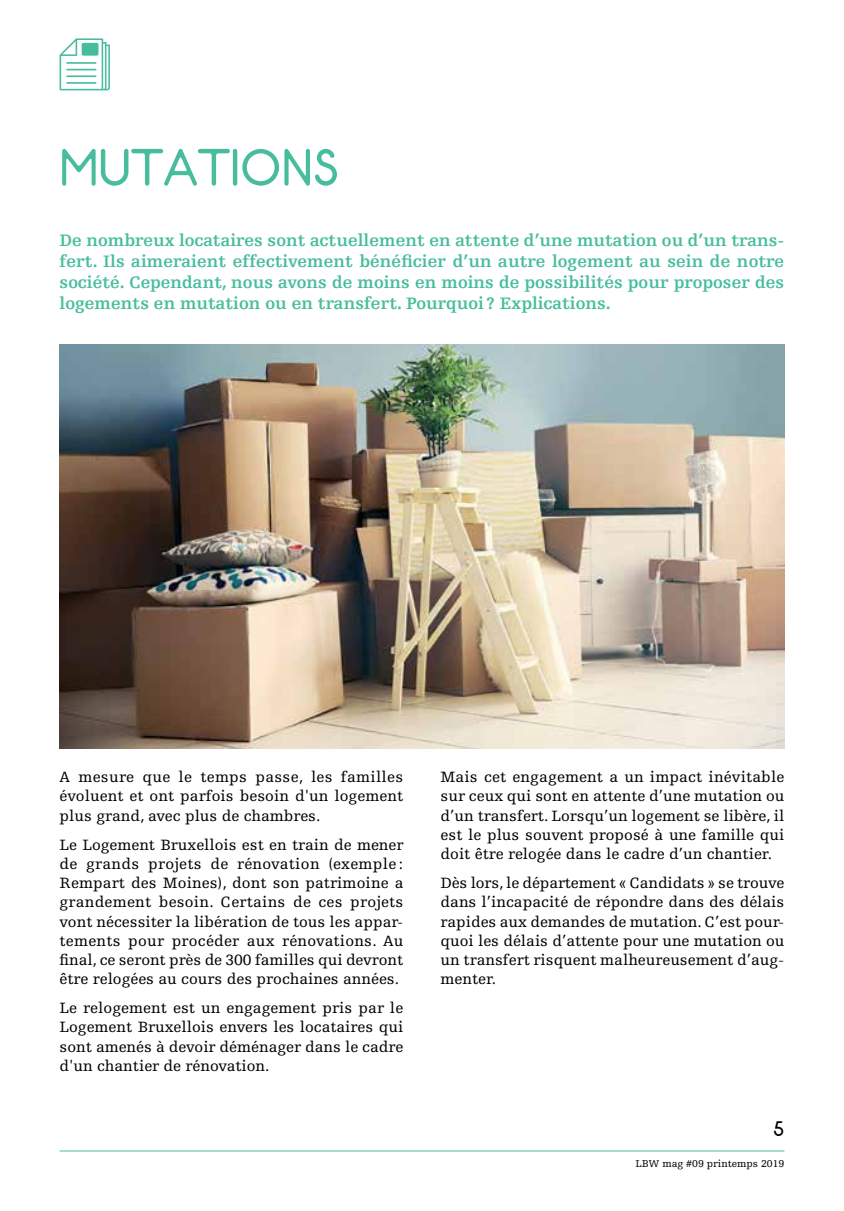
<style>
.page{position:relative;width:844px;height:1211px;background:#fff}
.page>*{position:absolute;margin:0;border:0;box-sizing:border-box;transform-origin:0 0}
.t1{font:52.5px "AR Techni";color:#48bd9e}
.t2{font:21px "AR Techni";color:#000}
.t3{font:700 17.5px/21px "Egyptienne F";color:#48bd9e;text-align:justify}
.t4{font:15.75px/19.2px "Egyptienne F";color:#000;text-align:justify}
.t5{font:10.5px "Egyptienne F";color:#000}
</style>
<div class="page">
<hr style="left:60px;top:1150px;width:724px;height:1px;background:#48bd9e">
<img style="left:60px;top:345px;width:724px;height:403px">
<svg style="left:60px;top:38px;width:50px;height:52px"></svg>
<h1 class="t1" style="left:60px;top:136px;width:281px">MUTATIONS</h1>
<p class="t3" style="left:60px;top:230px;width:726px">De nombreux locataires sont actuellement en attente d’une mutation ou d’un trans&shy;fert. Ils aimeraient effectivement bénéficier d’un autre logement au sein de notre société. Cependant, nous avons de moins en moins de possibilités pour proposer des logements en mutation ou en transfert. Pourquoi ? Explications.</p>
<p class="t4" style="left:60px;top:767px;width:345px">A mesure que le temps passe, les familles évoluent et ont parfois besoin d'un logement plus grand, avec plus de chambres.</p>
<p class="t4" style="left:60px;top:835px;width:345px">Le Logement Bruxellois est en train de mener de grands projets de rénovation (exemple :<br>Rempart des Moines), dont son patrimoine a grandement besoin. Certains de ces projets vont nécessiter la libération de tous les appar&shy;tements pour procéder aux rénovations. Au final, ce seront près de 300 familles qui devront être relogées au cours des prochaines années.</p>
<p class="t4" style="left:60px;top:998px;width:345px">Le relogement est un engagement pris par le Logement Bruxellois envers les locataires qui sont amenés à devoir déménager dans le cadre d'un chantier de rénovation.</p>
<p class="t4" style="left:440px;top:767px;width:345px">Mais cet engagement a un impact inévitable sur ceux qui sont en attente d’une mutation ou d’un transfert. Lorsqu’un logement se libère, il est le plus souvent proposé à une famille qui doit être relogée dans le cadre d’un chantier.</p>
<p class="t4" style="left:440px;top:873px;width:345px">Dès lors, le département « Candidats » se trouve dans l’incapacité de répondre dans des délais rapides aux demandes de mutation. C’est pour&shy;quoi les délais d’attente pour une mutation ou un transfert risquent malheureusement d’aug&shy;menter.</p>
<h2 class="t2" style="left:773px;top:1116px;width:13px">5</h2>
<p class="t5" style="left:635px;top:1158px;width:150px">LBW mag #09 printemps 2019</p>
</div>
